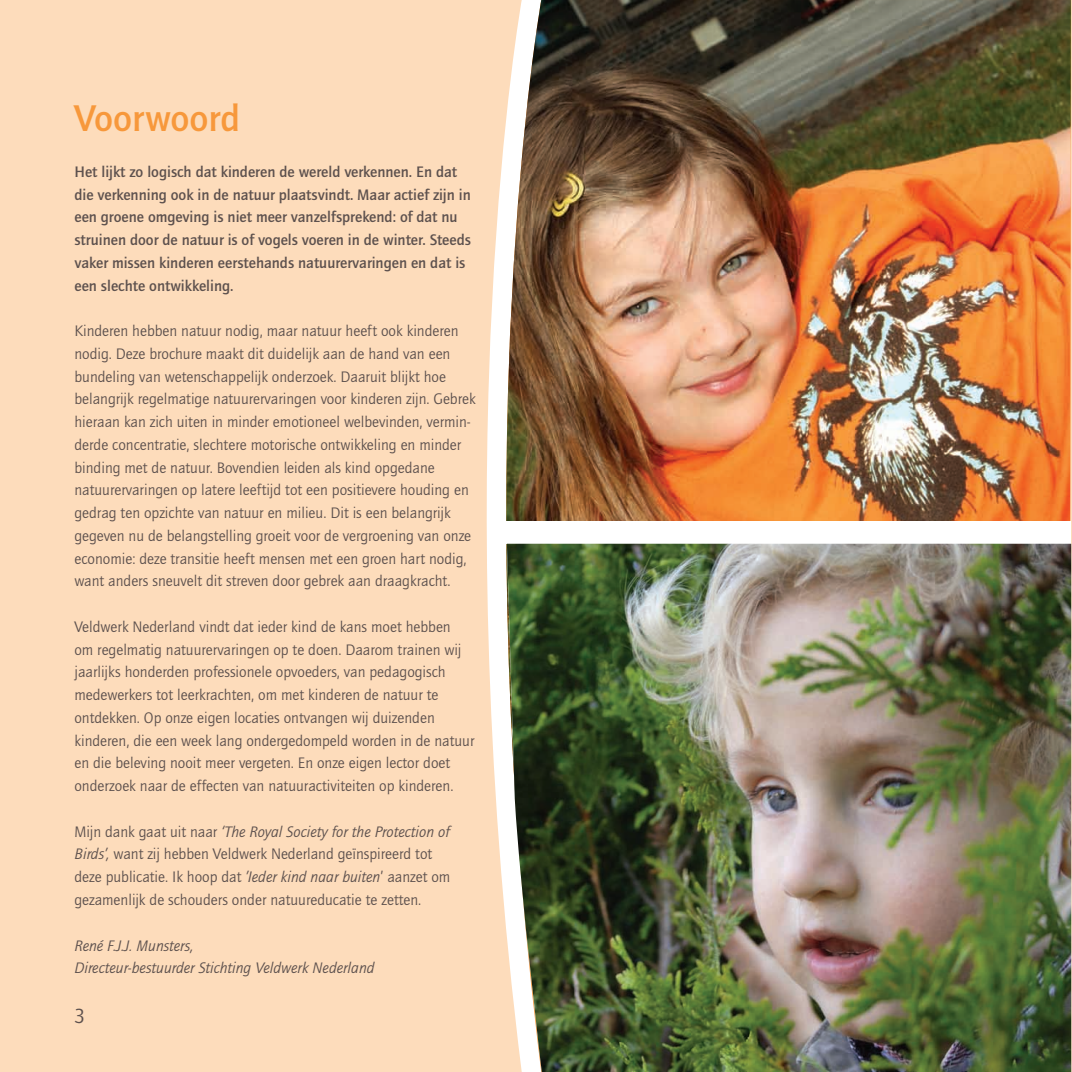
<style>
.page{position:relative;width:1072px;height:1072px;background:#fff}
.page>*{position:absolute;margin:0;border:0;box-sizing:border-box;transform-origin:0 0}
.t1{font:500 38.5px "Quay Sans";color:#f7983b}
.t2{font:21px "Quay Sans";color:#5d514e}
.t3{font:15.75px/22.8px "Quay Sans";color:#5d514e}
.t4{font:500 15.75px/22.8px "Quay Sans";color:#5d514e}
.t5{font:italic 15.75px/22.8px "Quay Sans";color:#5d514e}
.s1{font-style:italic}
</style>
<div class="page">
<div style="left:0;top:0;width:1071px;height:1071px;background:#fddcbb"></div>
<svg style="left:486px;top:132px;width:21px;height:804px;fill:#fff"></svg>
<img style="left:505px;top:0;width:565px;height:816px">
<div style="left:494px;top:521px;width:576px;height:22px;background:#fff"></div>
<img style="left:507px;top:543px;width:564px;height:528px">
<h1 class="t1" style="left:74px;top:95px;width:167px">Voorwoord</h1>
<p class="t4" style="left:74px;top:160px;width:398px">Het lijkt zo logisch dat kinderen de wereld verkennen. En dat die verkenning ook in de natuur plaatsvindt. Maar actief zijn in een groene omgeving is niet meer vanzelfsprekend: of dat nu struinen door de natuur is of vogels voeren in de winter. Steeds vaker missen kinderen eerstehands natuurervaringen en dat is een slechte ontwikkeling.</p>
<p class="t3" style="left:74px;top:319px;width:403px">Kinderen hebben natuur nodig, maar natuur heeft ook kinderen nodig. Deze brochure maakt dit duidelijk aan de hand van een bundeling van wetenschappelijk onderzoek. Daaruit blijkt hoe belangrijk regelmatige natuurervaringen voor kinderen zijn. Gebrek hieraan kan zich uiten in minder emotioneel welbevinden, vermin&shy;derde concentratie, slechtere motorische ontwikkeling en minder binding met de natuur. Bovendien leiden als kind opgedane natuurervaringen op latere leeftijd tot een positievere houding en gedrag ten opzichte van natuur en milieu. Dit is een belangrijk gegeven nu de belangstelling groeit voor de vergroening van onze economie: deze transitie heeft mensen met een groen hart nodig, want anders sneuvelt dit streven door gebrek aan draagkracht.</p>
<p class="t3" style="left:74px;top:615px;width:401px">Veldwerk Nederland vindt dat ieder kind de kans moet hebben<br>om regelmatig natuurervaringen op te doen. Daarom trainen wij jaarlijks honderden professionele opvoeders, van pedagogisch medewerkers tot leerkrachten, om met kinderen de natuur te ontdekken. Op onze eigen locaties ontvangen wij duizenden kinderen, die een week lang ondergedompeld worden in de natuur en die beleving nooit meer vergeten. En onze eigen lector doet onderzoek naar de effecten van natuuractiviteiten op kinderen.</p>
<p class="t3" style="left:74px;top:820px;width:377px">Mijn dank gaat uit naar <span class="s1">‘The Royal Society for the Protection of Birds’,</span> want zij hebben Veldwerk Nederland geïnspireerd tot deze publicatie. Ik hoop dat <span class="s1">’Ieder kind naar buiten</span>’ aanzet om gezamenlijk de schouders onder natuureducatie te zetten.</p>
<p class="t5" style="left:74px;top:933px;width:302px">René F.J.J. Munsters,<br>Directeur-bestuurder Stichting Veldwerk Nederland</p>
<h2 class="t2" style="left:74px;top:1003px;width:13px">3</h2>
</div>
